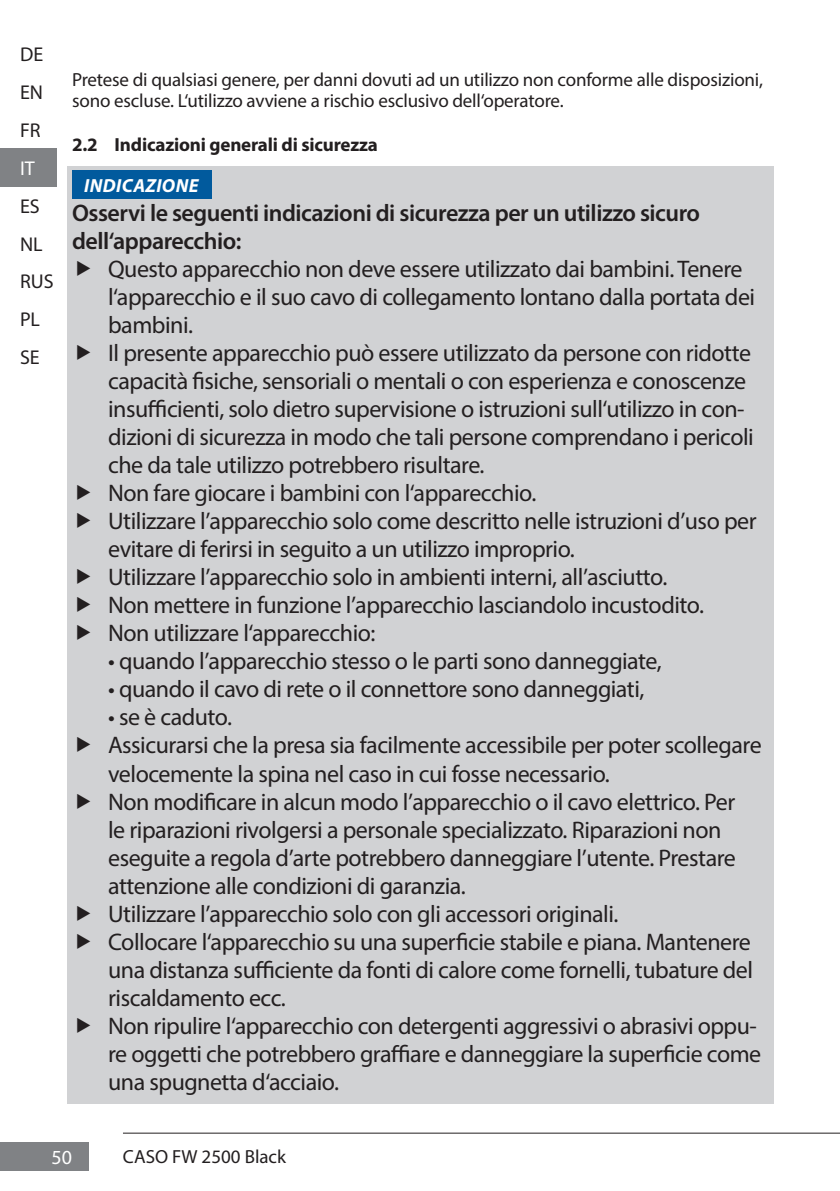
<style>
.page{position:relative;width:840px;height:1191px;background:#fff}
.page>*{position:absolute;margin:0;border:0;box-sizing:border-box;transform-origin:0 0}
.t1{font:24px/28px "Myriad Pro";letter-spacing:-.02em;color:#231f20}
.t2{font:600 24px/28px "Myriad Pro";letter-spacing:-.02em;color:#231f20}
.t3{font:20px/38px "Myriad Pro";color:#231f20;text-align:justify}
.t4{font:20px "Myriad Pro";color:#fff}
.t5{font:19px/21px "Myriad Pro";letter-spacing:-.01em;color:#231f20}
.t6{font:700 19px "Myriad Pro";letter-spacing:-.01em;color:#231f20}
.t7{font:italic 700 19px "Myriad Pro";letter-spacing:.02em;color:#fff}
</style>
<div class="page">
<div style="left:0;top:1141px;width:89px;height:29px;background:#808285"></div>
<div style="left:0;top:148px;width:57px;height:38px;background:#808285"></div>
<hr style="left:123px;top:1132px;width:716px;height:1px;background:#231f20">
<div style="left:67px;top:166px;width:705px;height:937px;background:#d1d2d4"></div>
<div style="left:72px;top:171px;width:139px;height:28px;background:#015a9d"></div>
<p class="t3" style="left:20px;top:34px;width:25px">DE EN FR</p>
<p class="t4" style="left:20px;top:155px;width:16px">IT</p>
<p class="t3" style="left:20px;top:186px;width:21px">ES</p>
<p class="t3" style="left:20px;top:224px;width:24px">NL</p>
<p class="t3" style="left:20px;top:262px;width:35px">RUS</p>
<p class="t3" style="left:20px;top:300px;width:22px">PL</p>
<p class="t3" style="left:20px;top:338px;width:21px">SE</p>
<p class="t5" style="left:72px;top:69px;width:692px">Pretese di qualsiasi genere, per danni dovuti ad un utilizzo non conforme alle disposizioni, sono escluse. L‘utilizzo avviene a rischio esclusivo dell‘operatore.</p>
<p class="t6" style="left:72px;top:132px;width:307px">2.2 Indicazioni generali di sicurezza</p>
<p class="t7" style="left:84px;top:173px;width:116px">INDICAZIONE</p>
<p class="t2" style="left:72px;top:198px;width:629px">Osservi le seguenti indicazioni di sicurezza per un utilizzo sicuro dell‘apparecchio:</p>
<p class="t1" style="left:108px;top:255px;width:649px">Questo apparecchio non deve essere utilizzato dai bambini. Tenere l‘apparecchio e il suo cavo di collegamento lontano dalla portata dei bambini.<br>Il presente apparecchio può essere utilizzato da persone con ridotte capacità fisiche, sensoriali o mentali o con esperienza e conoscenze insufficienti, solo dietro supervisione o istruzioni sull‘utilizzo in con&shy;dizioni di sicurezza in modo che tali persone comprendano i pericoli che da tale utilizzo potrebbero risultare.<br>Non fare giocare i bambini con l‘apparecchio.<br>Utilizzare l’apparecchio solo come descritto nelle istruzioni d’uso per evitare di ferirsi in seguito a un utilizzo improprio.<br>Utilizzare l’apparecchio solo in ambienti interni, all’asciutto.<br>Non mettere in funzione l’apparecchio lasciandolo incustodito.<br>Non utilizzare l‘apparecchio:</p>
<p class="t1" style="left:108px;top:647px;width:555px">• quando l’apparecchio stesso o le parti sono danneggiate,</p>
<p class="t1" style="left:108px;top:675px;width:537px">• quando il cavo di rete o il connettore sono danneggiati,</p>
<p class="t1" style="left:108px;top:703px;width:654px">• se è caduto.<br>Assicurarsi che la presa sia facilmente accessibile per poter scollegare velocemente la spina nel caso in cui fosse necessario.<br>Non modificare in alcun modo l’apparecchio o il cavo elettrico. Per<br>le riparazioni rivolgersi a personale specializzato. Riparazioni non eseguite a regola d’arte potrebbero danneggiare l’utente. Prestare attenzione alle condizioni di garanzia.<br>Utilizzare l’apparecchio solo con gli accessori originali.<br>Collocare l‘apparecchio su una superficie stabile e piana. Mantenere una distanza sufficiente da fonti di calore come fornelli, tubature del riscaldamento ecc.<br>Non ripulire l‘apparecchio con detergenti aggressivi o abrasivi oppu&shy;re oggetti che potrebbero graffiare e danneggiare la superficie come una spugnetta d‘acciaio.</p>
<p class="t4" style="left:51px;top:1144px;width:22px">50</p>
<p class="t5" style="left:123px;top:1145px;width:164px">CASO FW 2500 Black</p>
</div>
